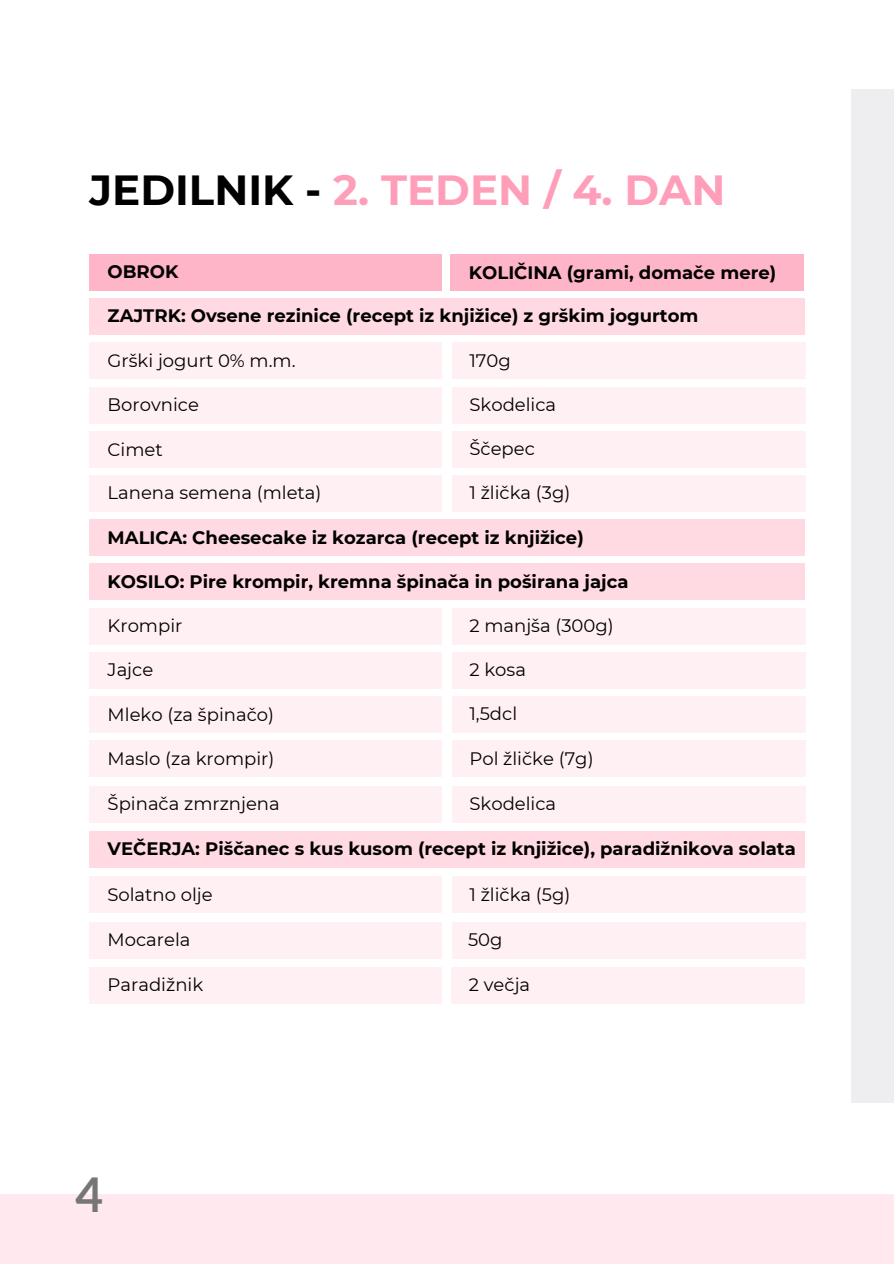
<style>
.page{position:relative;width:894px;height:1264px;background:#fff}
.page>*{position:absolute;margin:0;border:0;box-sizing:border-box;transform-origin:0 0}
.t1{font:700 48px "Lato";color:#767676}
.t2{font:700 42px "Montserrat";color:#ff9eb8}
.t3{font:700 18px "Montserrat";color:#000}
.t4{font:18px "Montserrat";color:#000}
.s1{color:#000}
</style>
<div class="page">
<div style="left:0;top:1193px;width:893px;height:70px;background:#ffe9ef"></div>
<div style="left:851px;top:89px;width:42px;height:1014px;background:#eeeef0"></div>
<div style="left:89px;top:254px;width:353px;height:36px;background:#ffb5c8"></div>
<div style="left:450px;top:254px;width:354px;height:36px;background:#ffb5c8"></div>
<div style="left:89px;top:299px;width:715px;height:36px;background:#ffdae3"></div>
<div style="left:89px;top:922px;width:353px;height:36px;background:#fff0f4"></div>
<div style="left:451px;top:922px;width:354px;height:36px;background:#fff0f4"></div>
<div style="left:89px;top:967px;width:353px;height:36px;background:#fff0f4"></div>
<div style="left:451px;top:967px;width:353px;height:36px;background:#fff0f4"></div>
<div style="left:89px;top:519px;width:715px;height:37px;background:#ffdae3"></div>
<div style="left:89px;top:564px;width:715px;height:36px;background:#ffdae3"></div>
<div style="left:89px;top:696px;width:353px;height:36px;background:#fff0f4"></div>
<div style="left:451px;top:696px;width:354px;height:36px;background:#fff0f4"></div>
<div style="left:89px;top:831px;width:715px;height:36px;background:#ffdae3"></div>
<div style="left:89px;top:740px;width:353px;height:36px;background:#fff0f4"></div>
<div style="left:451px;top:740px;width:354px;height:36px;background:#fff0f4"></div>
<div style="left:89px;top:876px;width:353px;height:36px;background:#fff0f4"></div>
<div style="left:451px;top:876px;width:354px;height:36px;background:#fff0f4"></div>
<div style="left:89px;top:608px;width:353px;height:36px;background:#fff0f4"></div>
<div style="left:451px;top:608px;width:354px;height:36px;background:#fff0f4"></div>
<div style="left:89px;top:652px;width:353px;height:36px;background:#fff0f4"></div>
<div style="left:451px;top:652px;width:354px;height:36px;background:#fff0f4"></div>
<div style="left:89px;top:431px;width:353px;height:36px;background:#fff0f4"></div>
<div style="left:451px;top:431px;width:354px;height:36px;background:#fff0f4"></div>
<div style="left:89px;top:475px;width:353px;height:36px;background:#fff0f4"></div>
<div style="left:451px;top:475px;width:354px;height:36px;background:#fff0f4"></div>
<div style="left:89px;top:343px;width:353px;height:36px;background:#fff0f4"></div>
<div style="left:451px;top:343px;width:354px;height:36px;background:#fff0f4"></div>
<div style="left:89px;top:387px;width:353px;height:36px;background:#fff0f4"></div>
<div style="left:451px;top:387px;width:354px;height:36px;background:#fff0f4"></div>
<div style="left:89px;top:786px;width:353px;height:36px;background:#fff0f4"></div>
<div style="left:451px;top:786px;width:354px;height:36px;background:#fff0f4"></div>
<p class="t2" style="left:89px;top:164px;width:637px"><span class="s1">JEDILNIK -</span> 2. TEDEN / 4. DAN</p>
<p class="t3" style="left:108px;top:260px;width:72px">OBROK</p>
<p class="t3" style="left:469px;top:262px;width:309px">KOLIČINA (grami, domače mere)</p>
<p class="t3" style="left:108px;top:305px;width:592px">ZAJTRK: Ovsene rezinice (recept iz knjižice) z grškim jogurtom</p>
<p class="t4" style="left:108px;top:349px;width:189px">Grški jogurt 0% m.m.</p>
<p class="t4" style="left:469px;top:349px;width:43px">170g</p>
<p class="t4" style="left:108px;top:393px;width:93px">Borovnice</p>
<p class="t4" style="left:469px;top:393px;width:88px">Skodelica</p>
<p class="t4" style="left:108px;top:438px;width:57px">Cimet</p>
<p class="t4" style="left:108px;top:482px;width:215px">Lanena semena (mleta)</p>
<p class="t4" style="left:469px;top:437px;width:67px">Ščepec</p>
<p class="t4" style="left:469px;top:482px;width:102px">1 žlička (3g)</p>
<p class="t3" style="left:108px;top:526px;width:477px">MALICA: Cheesecake iz kozarca (recept iz knjižice)</p>
<p class="t3" style="left:108px;top:570px;width:522px">KOSILO: Pire krompir, kremna špinača in poširana jajca</p>
<p class="t4" style="left:108px;top:614px;width:76px">Krompir</p>
<p class="t4" style="left:469px;top:614px;width:146px">2 manjša (300g)</p>
<p class="t4" style="left:108px;top:658px;width:47px">Jajce</p>
<p class="t4" style="left:469px;top:658px;width:58px">2 kosa</p>
<p class="t4" style="left:108px;top:704px;width:168px">Mleko (za špinačo)</p>
<p class="t4" style="left:108px;top:747px;width:168px">Maslo (za krompir)</p>
<p class="t4" style="left:469px;top:703px;width:49px">1,5dcl</p>
<p class="t4" style="left:469px;top:747px;width:126px">Pol žličke (7g)</p>
<p class="t4" style="left:108px;top:792px;width:174px">Špinača zmrznjena</p>
<p class="t4" style="left:469px;top:792px;width:88px">Skodelica</p>
<p class="t3" style="left:108px;top:837px;width:689px">VEČERJA: Piščanec s kus kusom (recept iz knjižice), paradižnikova solata</p>
<p class="t4" style="left:107px;top:883px;width:107px">Solatno olje</p>
<p class="t4" style="left:469px;top:883px;width:102px">1 žlička (5g)</p>
<p class="t4" style="left:108px;top:928px;width:84px">Mocarela</p>
<p class="t4" style="left:108px;top:973px;width:97px">Paradižnik</p>
<p class="t1" style="left:75px;top:1164px;width:29px">4</p>
<p class="t4" style="left:468px;top:928px;width:36px">50g</p>
<p class="t4" style="left:469px;top:973px;width:63px">2 večja</p>
</div>
